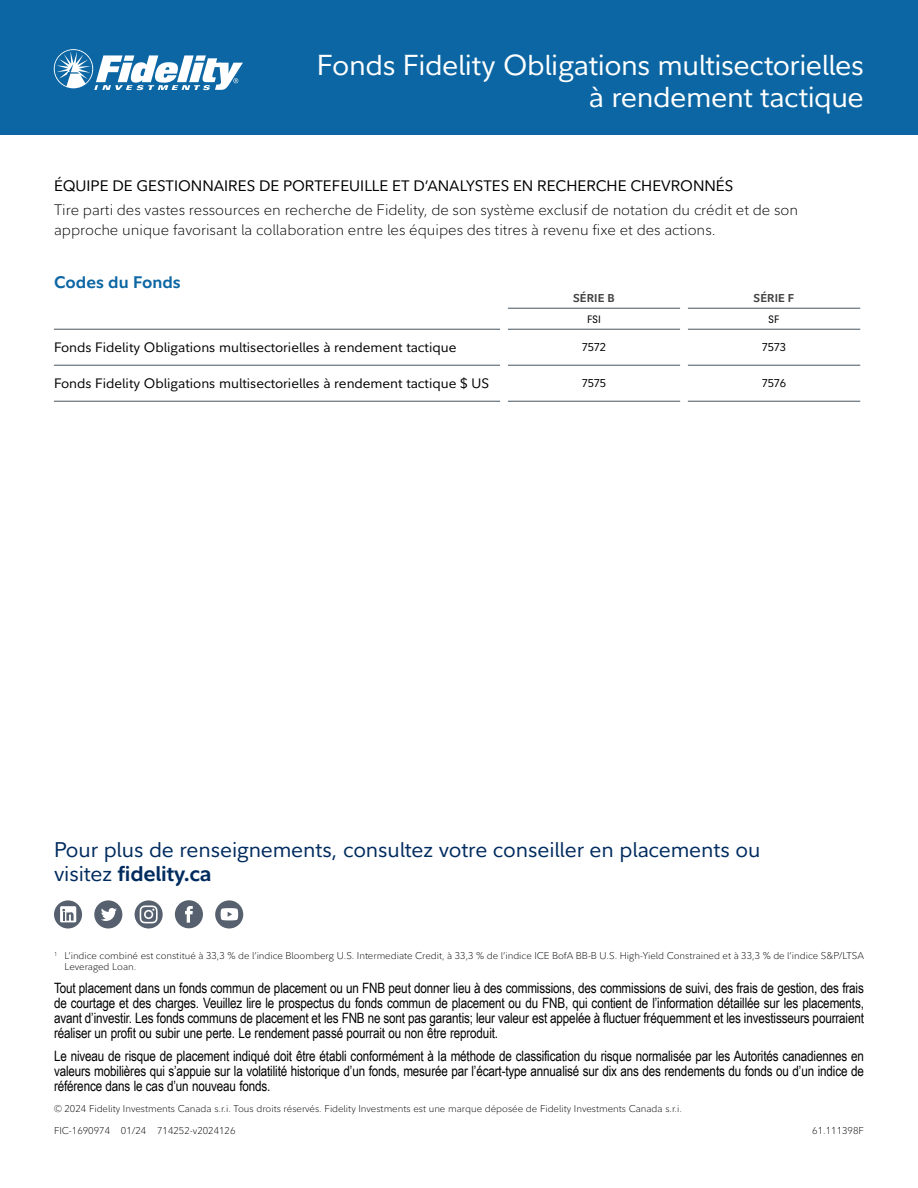
<style>
.page{position:relative;width:918px;height:1188px;background:#fff}
.page>*{position:absolute;margin:0;border:0;box-sizing:border-box;transform-origin:0 0}
.t1{font:28.5px/31.5px "Fidelity Sans";letter-spacing:-.015em;color:#fff;text-align:right}
.t2{font:21px/24px "Fidelity Sans";letter-spacing:-.005em;color:#002b5f}
.t3{font:700 16.5px "Fidelity Sans";color:#0b66a3}
.t4{font:300 15px/20.2px "Fidelity Sans";color:#000}
.t5{font:15px "Fidelity Sans";color:#000}
.t6{font:14.25px/15px "Arial Narrow";letter-spacing:-.01em;color:#000;text-align:justify}
.t7{font:13.5px "Fidelity Sans";color:#000}
.t8{font:11.25px "Fidelity Sans";letter-spacing:-.02em;color:#000}
.t9{font:700 11.25px "Fidelity Sans";letter-spacing:.01em;color:#414042}
.t10{font:11.25px "Neuzeit Gro";color:#000}
.t11{font:300 9.75px/11.2px "Fidelity Sans";color:#000}
.s1{font-weight:700}
</style>
<div class="page">
<div style="left:0;top:0;width:918px;height:135px;background:#0b66a3"></div>
<svg style="left:54px;top:49px;width:189px;height:41px"></svg>
<hr style="left:508px;top:308px;width:172px;height:1px;background:#455560">
<hr style="left:508px;top:329px;width:172px;height:1px;background:#455560">
<hr style="left:508px;top:365px;width:172px;height:1px;background:#455560">
<hr style="left:508px;top:401px;width:172px;height:1px;background:#455560">
<hr style="left:688px;top:308px;width:172px;height:1px;background:#455560">
<hr style="left:688px;top:329px;width:172px;height:1px;background:#455560">
<hr style="left:688px;top:365px;width:172px;height:1px;background:#455560">
<hr style="left:688px;top:401px;width:172px;height:1px;background:#455560">
<hr style="left:54px;top:329px;width:446px;height:1px;background:#455560">
<hr style="left:54px;top:365px;width:446px;height:1px;background:#455560">
<hr style="left:54px;top:401px;width:446px;height:1px;background:#455560">
<svg style="left:54px;top:900px;width:28px;height:28px"></svg>
<svg style="left:94px;top:900px;width:28px;height:28px"></svg>
<svg style="left:175px;top:900px;width:28px;height:28px"></svg>
<svg style="left:215px;top:900px;width:28px;height:28px"></svg>
<svg style="left:135px;top:900px;width:28px;height:28px"></svg>
<h1 class="t1" style="left:317px;top:49px;width:549px">Fonds Fidelity Obligations multisectorielles à rendement tactique</h1>
<p class="t5" style="left:54px;top:176px;width:681px">ÉQUIPE DE GESTIONNAIRES DE PORTEFEUILLE ET D’ANALYSTES EN RECHERCHE CHEVRONNÉS</p>
<p class="t4" style="left:54px;top:199px;width:746px">Tire parti des vastes ressources en recherche de Fidelity, de son système exclusif de notation du crédit et de son approche unique favorisant la collaboration entre les équipes des titres à revenu fixe et des actions.</p>
<p class="t3" style="left:54px;top:271px;width:128px">Codes du Fonds</p>
<p class="t9" style="left:573px;top:291px;width:43px">SÉRIE B</p>
<p class="t9" style="left:754px;top:291px;width:42px">SÉRIE F</p>
<p class="t10" style="left:587px;top:313px;width:15px">FSI</p>
<p class="t10" style="left:769px;top:313px;width:12px">SF</p>
<p class="t7" style="left:54px;top:339px;width:404px">Fonds Fidelity Obligations multisectorielles à rendement tactique</p>
<p class="t8" style="left:582px;top:340px;width:26px">7572</p>
<p class="t8" style="left:762px;top:340px;width:26px">7573</p>
<p class="t7" style="left:54px;top:375px;width:437px">Fonds Fidelity Obligations multisectorielles à rendement tactique $ US</p>
<p class="t8" style="left:582px;top:376px;width:26px">7575</p>
<p class="t8" style="left:762px;top:376px;width:26px">7576</p>
<h2 class="t2" style="left:54px;top:838px;width:708px">Pour plus de renseignements, consultez votre conseiller en placements ou visitez <span class="s1">fidelity.ca</span></h2>
<p class="t11" style="left:64px;top:950px;width:801px;text-indent:-10px"><sup>1</sup> L’indice combiné est constitué à 33,3 % de l’indice Bloomberg U.S. Intermediate Credit, à 33,3 % de l’indice ICE BofA BB-B U.S. High-Yield Constrained et à 33,3 % de l’indice S&amp;P/LTSA<br>Leveraged Loan.</p>
<p class="t6" style="left:54px;top:980px;width:812px">Tout placement dans un fonds commun de placement ou un FNB peut donner lieu à des commissions, des commissions de suivi, des frais de gestion, des frais de courtage et des charges. Veuillez lire le prospectus du fonds commun de placement ou du FNB, qui contient de l’information détaillée sur les placements, avant d’investir. Les fonds communs de placement et les FNB ne sont pas garantis; leur valeur est appelée à fluctuer fréquemment et les investisseurs pourraient réaliser un profit ou subir une perte. Le rendement passé pourrait ou non être reproduit.</p>
<p class="t6" style="left:54px;top:1047px;width:812px">Le niveau de risque de placement indiqué doit être établi conformément à la méthode de classification du risque normalisée par les Autorités canadiennes en valeurs mobilières qui s’appuie sur la volatilité historique d’un fonds, mesurée par l’écart-type annualisé sur dix ans des rendements du fonds ou d’un indice de référence dans le cas d’un nouveau fonds.</p>
<p class="t11" style="left:54px;top:1103px;width:629px">© 2024 Fidelity Investments Canada s.r.i. Tous droits réservés. Fidelity Investments est une marque déposée de Fidelity Investments Canada s.r.i.</p>
<p class="t11" style="left:54px;top:1125px;width:183px">FIC-1690974 01/24 714252-v2024126</p>
<p class="t11" style="left:812px;top:1125px;width:53px">61.111398F</p>
</div>
